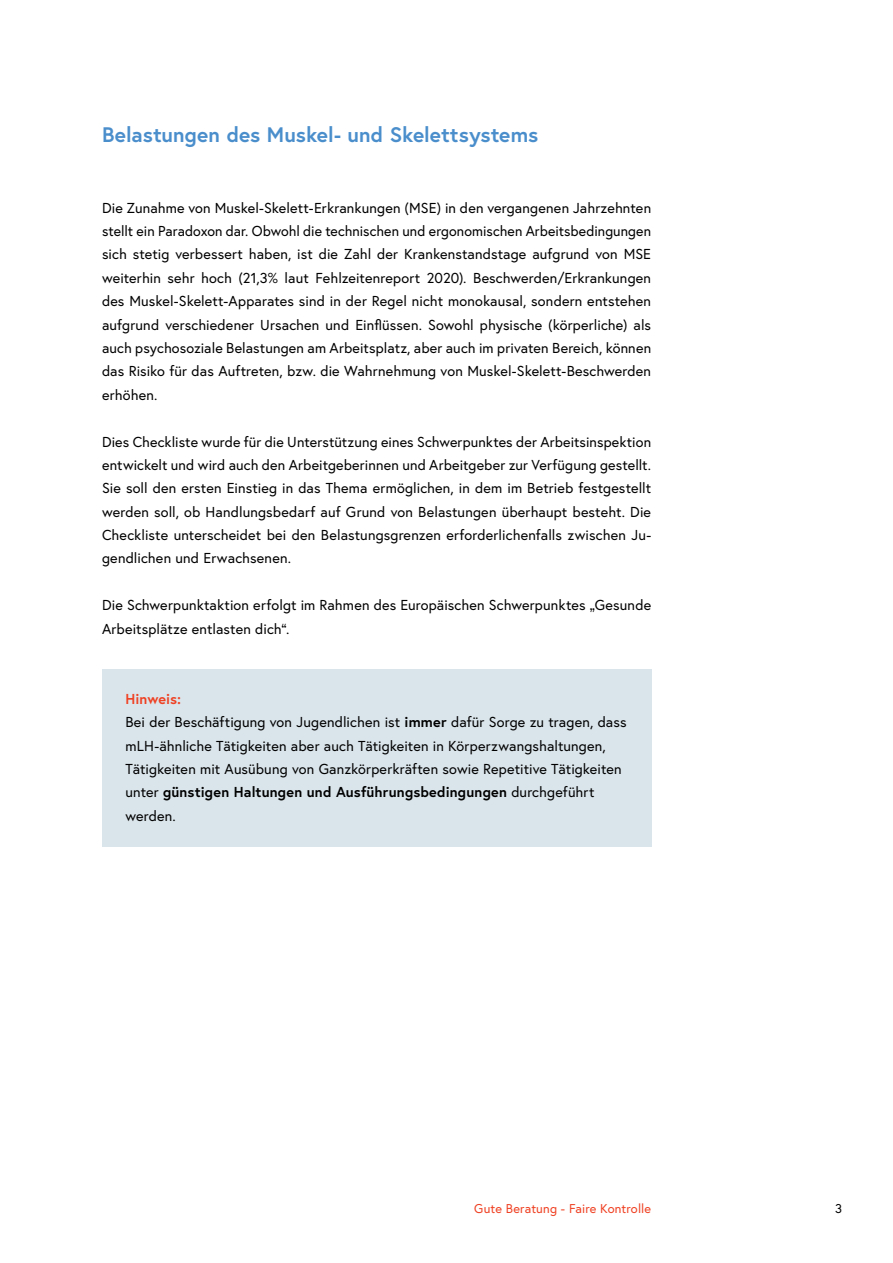
<style>
.page{position:relative;width:893px;height:1263px;background:#fff}
.page>*{position:absolute;margin:0;border:0;box-sizing:border-box;transform-origin:0 0}
.h2_ohne_Nummerierung{font:700 21px "Europa Austria";color:#4a8ecc}
.Infobox_p_Infobox{font:14.4px/23.4px "Europa Austria";letter-spacing:.01em;color:#000;text-align:justify}
.Infobox_p_Infobox_Titel{font:700 14.4px "Europa Austria";letter-spacing:.005em;color:#ef4123}
.t1{font:12.75px "Europa Austria";letter-spacing:.01em;color:#ef4123}
.t2{font:12.75px "Europa Austria";color:#000}
.s1{font-weight:700}
</style>
<div class="page">
<div style="left:102px;top:669px;width:549px;height:61px;background:#dae5eb"></div>
<div style="left:102px;top:692px;width:549px;height:155px;background:#dae5eb"></div>
<h2 class="h2_ohne_Nummerierung" style="left:102px;top:121px;width:438px">Belastungen des Muskel- und Skelettsystems</h2>
<p class="Infobox_p_Infobox" style="left:102px;top:196px;width:551px">Die Zunahme von Muskel-Skelett-Erkrankungen (MSE) in den vergangenen Jahrzehnten stellt ein Paradoxon dar. Obwohl die technischen und ergonomischen Arbeitsbedingungen sich stetig verbessert haben, ist die Zahl der Krankenstandstage aufgrund von MSE weiterhin sehr hoch (21,3% laut Fehlzeitenreport 2020). Beschwerden/Erkrankungen des Muskel-Skelett-Apparates sind in der Regel nicht monokausal, sondern entstehen aufgrund verschiedener Ursachen und Einflüssen. Sowohl physische (körperliche) als auch psychosoziale Belastungen am Arbeitsplatz, aber auch im privaten Bereich, können das Risiko für das Auftreten, bzw. die Wahrnehmung von Muskel-Skelett-Beschwerden erhöhen.</p>
<p class="Infobox_p_Infobox" style="left:102px;top:429px;width:551px">Dies Checkliste wurde für die Unterstützung eines Schwerpunktes der Arbeitsinspektion entwickelt und wird auch den Arbeitgeberinnen und Arbeitgeber zur Verfügung gestellt.<br>Sie soll den ersten Einstieg in das Thema ermöglichen, in dem im Betrieb festgestellt werden soll, ob Handlungsbedarf auf Grund von Belastungen überhaupt besteht. Die Checkliste unterscheidet bei den Belastungsgrenzen erforderlichenfalls zwischen Ju&shy;gendlichen und Erwachsenen.</p>
<p class="Infobox_p_Infobox" style="left:102px;top:593px;width:551px">Die Schwerpunktaktion erfolgt im Rahmen des Europäischen Schwerpunktes „Gesunde<br>Arbeitsplätze entlasten dich“.</p>
<p class="Infobox_p_Infobox_Titel" style="left:125px;top:689px;width:57px">Hinweis:</p>
<p class="Infobox_p_Infobox" style="left:125px;top:710px;width:503px;text-align:left">Bei der Beschäftigung von Jugendlichen ist <span class="s1">immer</span> dafür Sorge zu tragen, dass mLH-ähnliche Tätigkeiten aber auch Tätigkeiten in Körperzwangshaltungen, Tätigkeiten mit Ausübung von Ganzkörperkräften sowie Repetitive Tätigkeiten unter <span class="s1">günstigen Haltungen und Ausführungsbedingungen</span> durchgeführt werden.</p>
<p class="t1" style="left:474px;top:1200px;width:178px">Gute Beratung - Faire Kontrolle</p>
<p class="t2" style="left:835px;top:1200px;width:8px">3</p>
</div>
